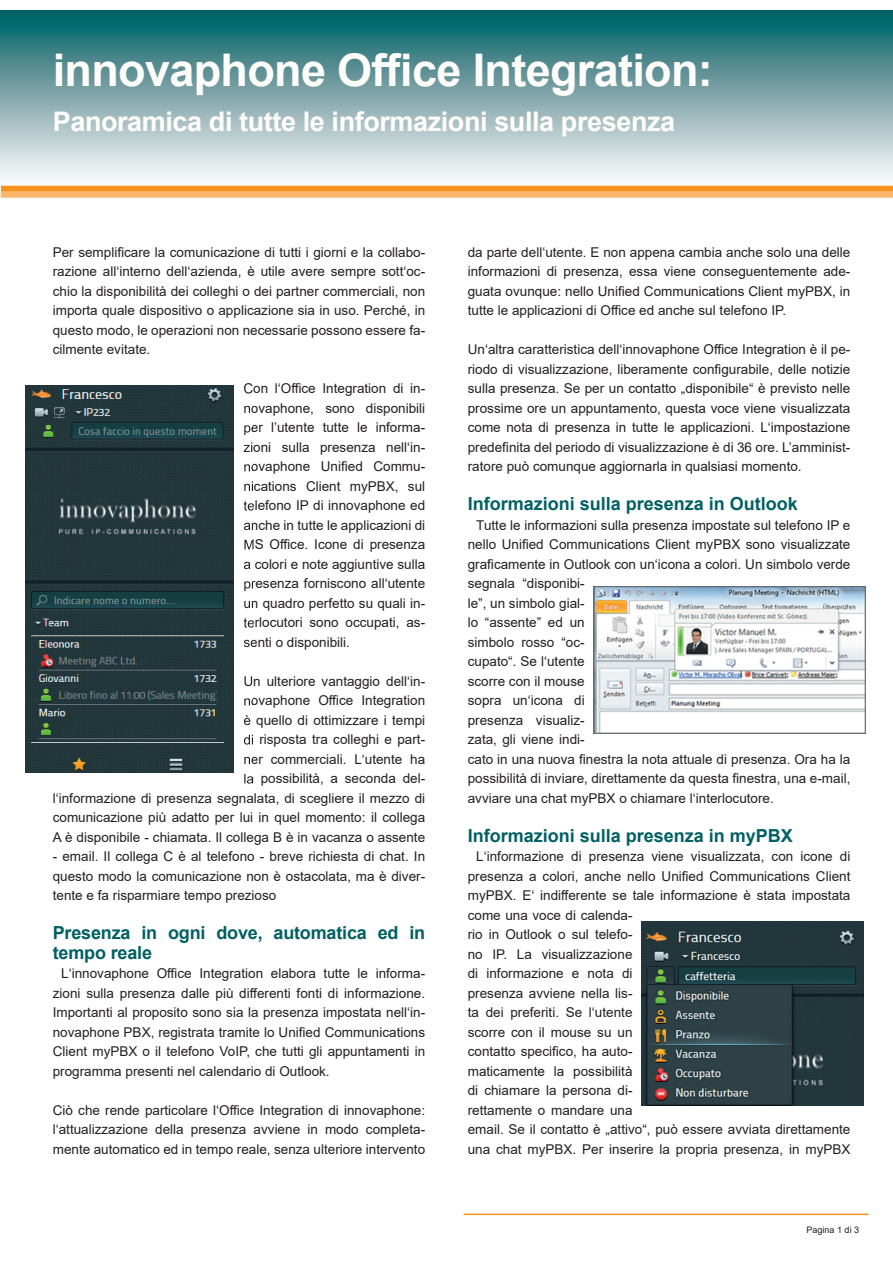
<style>
.page{position:relative;width:893px;height:1263px;background:#fff}
.page>*{position:absolute;margin:0;border:0;box-sizing:border-box;transform-origin:0 0}
.t1{font:700 45px "Arial";letter-spacing:-.015em;color:#fefdf9}
.t2{font:700 27px "Arial";letter-spacing:-.015em;color:#fefdf9}
.t3{font:700 18px/19.5px "Arial";color:#006063}
.t4{font:13.5px/19.5px "Arial";color:#231f20;text-align:justify}
.t5{font:9px "Arial";color:#231f20}
</style>
<div class="page">
<svg style="left:0;top:10px;width:893px;height:186px;background:#80abae"></svg>
<hr style="left:463px;top:1213px;width:405px;height:2px;background:#f7931d">
<img style="left:593px;top:587px;width:272px;height:147px">
<svg style="left:244px;top:388px;width:9px;height:6px"></svg>
<svg style="left:244px;top:405px;width:9px;height:8px"></svg>
<svg style="left:244px;top:425px;width:9px;height:10px"></svg>
<svg style="left:244px;top:442px;width:9px;height:10px"></svg>
<svg style="left:244px;top:464px;width:9px;height:8px"></svg>
<svg style="left:244px;top:481px;width:9px;height:10px"></svg>
<svg style="left:244px;top:501px;width:9px;height:10px"></svg>
<svg style="left:244px;top:522px;width:9px;height:9px"></svg>
<svg style="left:244px;top:540px;width:9px;height:10px"></svg>
<svg style="left:244px;top:561px;width:7px;height:9px"></svg>
<svg style="left:244px;top:581px;width:9px;height:10px"></svg>
<svg style="left:244px;top:600px;width:9px;height:9px"></svg>
<svg style="left:244px;top:618px;width:9px;height:10px"></svg>
<svg style="left:244px;top:639px;width:9px;height:9px"></svg>
<svg style="left:244px;top:676px;width:9px;height:11px"></svg>
<svg style="left:244px;top:698px;width:9px;height:8px"></svg>
<svg style="left:244px;top:715px;width:7px;height:11px"></svg>
<svg style="left:244px;top:735px;width:9px;height:10px"></svg>
<svg style="left:244px;top:756px;width:9px;height:8px"></svg>
<svg style="left:244px;top:774px;width:9px;height:10px"></svg>
<img style="left:26px;top:386px;width:208px;height:387px">
<div style="left:1px;top:186px;width:892px;height:6px;background:#f7931d"></div>
<div style="left:1px;top:192px;width:892px;height:6px;background:#fbb66c"></div>
<img style="left:641px;top:921px;width:223px;height:185px">
<h1 class="t1" style="left:53px;top:38px;width:661px">innovaphone Office Integration:</h1>
<h2 class="t2" style="left:53px;top:102px;width:624px">Panoramica di tutte le informazioni sulla presenza</h2>
<p class="t4" style="left:53px;top:242px;width:374px">Per semplificare la comunicazione di tutti i giorni e la collabo&shy;razione all‘interno dell‘azienda, è utile avere sempre sott‘oc&shy;chio la disponibilità dei colleghi o dei partner commerciali, non importa quale dispositivo o applicazione sia in uso. Perché, in questo modo, le operazioni non necessarie possono essere fa&shy;cilmente evitate.</p>
<p class="t4" style="left:243px;top:379px;width:183px">Con l‘Office Integration di in&shy;novaphone, sono disponibili per l’utente tutte le informa&shy;zioni sulla presenza nell‘in&shy;novaphone Unified Commu&shy;nications Client myPBX, sul telefono IP di innovaphone ed anche in tutte le applicazioni di MS Office. Icone di presenza a colori e note aggiuntive sulla presenza forniscono all‘utente un quadro perfetto su quali in&shy;terlocutori sono occupati, as&shy;senti o disponibili.</p>
<p class="t4" style="left:53px;top:671px;width:374px;text-align:right">Un ulteriore vantaggio dell‘in-<br>novaphone Office Integration<br>è quello di ottimizzare i tempi<br>di risposta tra colleghi e part-<br>ner commerciali. L‘utente ha<br>la possibilità, a seconda del-<br>l‘informazione di presenza segnalata, di scegliere il mezzo di comunicazione più adatto per lui in quel momento: il collega A è disponibile - chiamata. Il collega B è in vacanza o assente</p>
<p class="t4" style="left:53px;top:847px;width:374px">- email. Il collega C è al telefono - breve richiesta di chat. In questo modo la comunicazione non è ostacolata, ma è diver&shy;tente e fa risparmiare tempo prezioso</p>
<h3 class="t3" style="left:53px;top:923px;width:374px">Presenza in ogni dove, automatica ed in tempo reale</h3>
<p class="t4" style="left:53px;top:964px;width:374px;text-indent:9px">L‘innovaphone Office Integration elabora tutte le informa&shy;zioni sulla presenza dalle più differenti fonti di informazione.<br>Importanti al proposito sono sia la presenza impostata nell‘in&shy;novaphone PBX, registrata tramite lo Unified Communications Client myPBX o il telefono VoIP, che tutti gli appuntamenti in programma presenti nel calendario di Outlook.</p>
<p class="t4" style="left:53px;top:1100px;width:374px">Ciò che rende particolare l‘Office Integration di innovaphone: l‘attualizzazione della presenza avviene in modo completa&shy;mente automatico ed in tempo reale, senza ulteriore intervento</p>
<p class="t4" style="left:468px;top:242px;width:384px">da parte dell‘utente. E non appena cambia anche solo una delle informazioni di presenza, essa viene conseguentemente ade&shy;guata ovunque: nello Unified Communications Client myPBX, in tutte le applicazioni di Office ed anche sul telefono IP.</p>
<p class="t4" style="left:468px;top:340px;width:384px">Un‘altra caratteristica dell‘innovaphone Office Integration è il pe&shy;riodo di visualizzazione, liberamente configurabile, delle notizie sulla presenza. Se per un contatto „disponibile“ è previsto nelle prossime ore un appuntamento, questa voce viene visualizzata come nota di presenza in tutte le applicazioni. L‘impostazione predefinita del periodo di visualizzazione è di 36 ore. L’amminist&shy;ratore può comunque aggiornarla in qualsiasi momento.</p>
<h3 class="t3" style="left:468px;top:494px;width:332px">Informazioni sulla presenza in Outlook</h3>
<p class="t4" style="left:468px;top:515px;width:384px;text-align:left;text-indent:9px">Tutte le informazioni sulla presenza impostate sul telefono IP e nello Unified Communications Client myPBX sono visualizzate graficamente in Outlook con un‘icona a colori. Un simbolo verde segnala “disponibi-<br>le”, un simbolo gial-<br>lo “assente” ed un<br>simbolo rosso “oc-<br>cupato“. Se l‘utente<br>scorre con il mouse<br>sopra un‘icona di<br>presenza visualiz-<br>zata, gli viene indi-<br>cato in una nuova finestra la nota attuale di presenza. Ora ha la possibilità di inviare, direttamente da questa finestra, una e-mail, avviare una chat myPBX o chiamare l‘interlocutore.</p>
<h3 class="t3" style="left:468px;top:826px;width:327px">Informazioni sulla presenza in myPBX</h3>
<p class="t4" style="left:468px;top:847px;width:384px;text-align:left;text-indent:9px">L‘informazione di presenza viene visualizzata, con icone di presenza a colori, anche nello Unified Communications Client myPBX. E‘ indifferente se tale informazione è stata impostata come una voce di calenda-<br>rio in Outlook o sul telefo-<br>no IP. La visualizzazione<br>di informazione e nota di<br>presenza avviene nella lis-<br>ta dei preferiti. Se l‘utente<br>scorre con il mouse su un<br>contatto specifico, ha auto-<br>maticamente la possibilità<br>di chiamare la persona di-<br>rettamente o mandare una<br>email. Se il contatto è „attivo“, può essere avviata direttamente una chat myPBX. Per inserire la propria presenza, in myPBX</p>
<p class="t5" style="left:807px;top:1224px;width:54px">Pagina 1 di 3</p>
</div>
